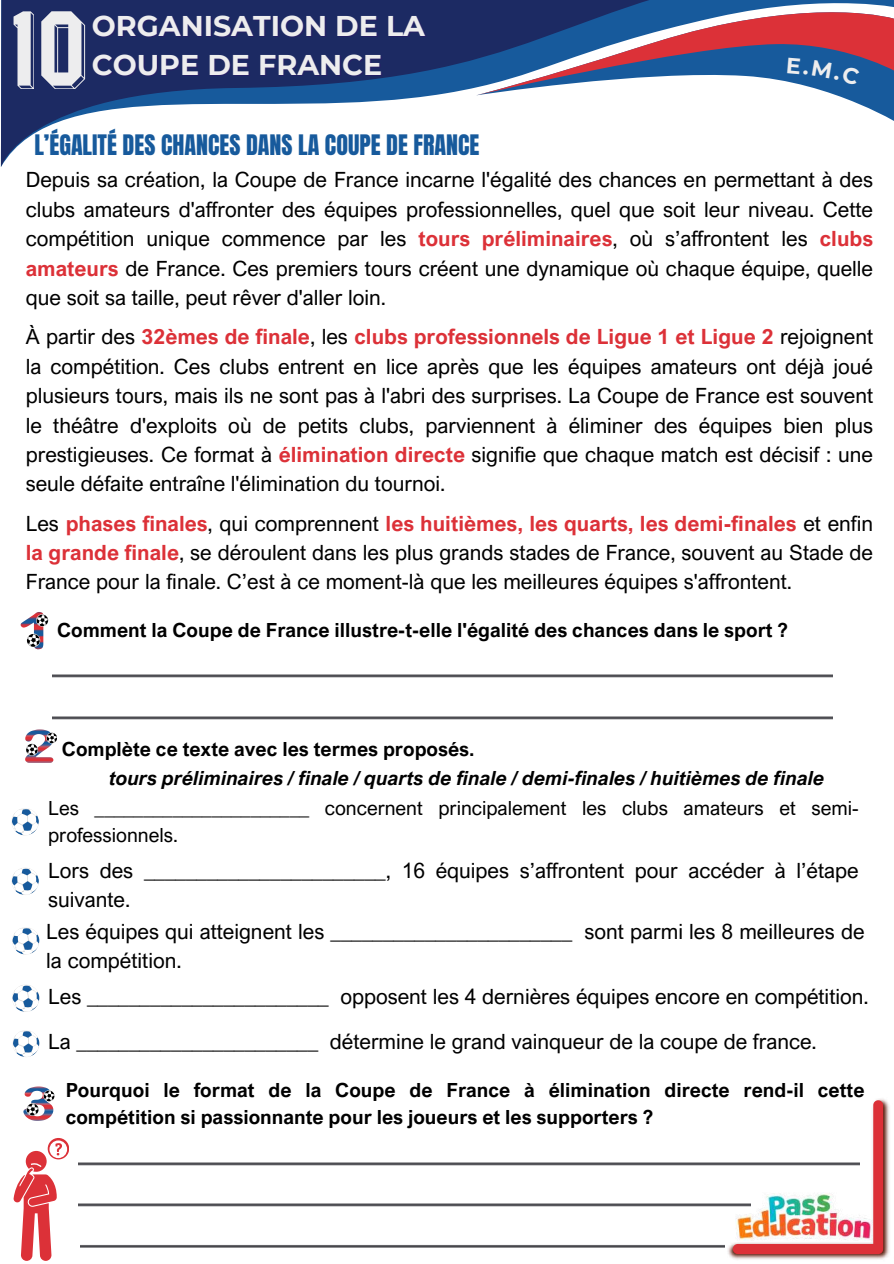
<style>
.page{position:relative;width:894px;height:1264px;background:#fff}
.page>*{position:absolute;margin:0;border:0;box-sizing:border-box;transform-origin:0 0}
.t1{font:700 28.5px/39.3px "Montserrat";color:#ededee}
.t2{font:24px "Anton";color:#175a9c}
.t3{font:21px/29.4px "Arial Nova";color:#000;text-align:justify}
.t4{font:700 19.5px/27px "Arial Nova";color:#000}
.t5{font:19.5px/27px "Arial Nova";color:#000}
.t6{font:italic 700 19.5px "Arial Nova";color:#000}
.s1{font-weight:700;color:#dc3138}
</style>
<div class="page">
<img style="left:724px;top:1099px;width:166px;height:161px">
<img style="left:732px;top:1100px;width:150px;height:153px">
<svg style="left:1px;top:0;width:475px;height:167px;fill:#1c2a63"></svg>
<svg style="left:476px;top:95px;width:417px;height:26px"></svg>
<svg style="left:21px;top:612px;width:27px;height:37px"></svg>
<svg style="left:14px;top:11px;width:20px;height:78px;background:#acb0c2"></svg>
<svg style="left:41px;top:11px;width:44px;height:78px;background:#a6aabe"></svg>
<img style="left:80px;top:1205px;width:644px;height:43px">
<svg style="left:14px;top:1138px;width:55px;height:122px"></svg>
<svg style="left:23px;top:1086px;width:31px;height:34px"></svg>
<img style="left:52px;top:675px;width:780px;height:45px">
<svg style="left:25px;top:729px;width:32px;height:33px"></svg>
<svg style="left:11px;top:808px;width:28px;height:28px"></svg>
<svg style="left:11px;top:868px;width:28px;height:27px"></svg>
<svg style="left:12px;top:927px;width:28px;height:28px"></svg>
<svg style="left:12px;top:985px;width:28px;height:27px"></svg>
<svg style="left:12px;top:1030px;width:28px;height:27px"></svg>
<img style="left:79px;top:1121px;width:780px;height:84px">
<svg style="left:476px;top:0;width:417px;height:95px"></svg>
<h1 class="t1" style="left:92px;top:6px;width:335px">ORGANISATION DE LA<br>COUPE DE FRANCE</h1>
<p class="t2" style="left:34px;top:128px;width:446px">L’ÉGALITÉ DES CHANCES DANS LA COUPE DE FRANCE</p>
<p class="t3" style="left:26px;top:165px;width:848px">Depuis sa création, la Coupe de France incarne l'égalité des chances en permettant à des clubs amateurs d'affronter des équipes professionnelles, quel que soit leur niveau. Cette compétition unique commence par les <span class="s1">tours préliminaires</span>, où s’affrontent les <span class="s1">clubs amateurs</span> de France. Ces premiers tours créent une dynamique où chaque équipe, quelle que soit sa taille, peut rêver d'aller loin.</p>
<p class="t3" style="left:26px;top:322px;width:848px">À partir des <span class="s1">32èmes de finale</span>, les <span class="s1">clubs professionnels de Ligue 1 et Ligue 2</span> rejoignent la compétition. Ces clubs entrent en lice après que les équipes amateurs ont déjà joué plusieurs tours, mais ils ne sont pas à l'abri des surprises. La Coupe de France est souvent le théâtre d'exploits où de petits clubs, parviennent à éliminer des équipes bien plus prestigieuses. Ce format à <span class="s1">élimination directe</span> signifie que chaque match est décisif : une seule défaite entraîne l'élimination du tournoi.</p>
<p class="t3" style="left:26px;top:508px;width:848px">Les <span class="s1">phases finales</span>, qui comprennent <span class="s1">les huitièmes, les quarts, les demi-finales</span> et enfin <span class="s1">la grande finale</span>, se déroulent dans les plus grands stades de France, souvent au Stade de France pour la finale. C’est à ce moment-là que les meilleures équipes s'affrontent.</p>
<p class="t4" style="left:57px;top:616px;width:732px">Comment la Coupe de France illustre-t-elle l'égalité des chances dans le sport ?</p>
<p class="t4" style="left:62px;top:734px;width:414px">Complète ce texte avec les termes proposés.</p>
<p class="t6" style="left:109px;top:766px;width:716px">tours préliminaires / finale / quarts de finale / demi-finales / huitièmes de finale</p>
<p class="t5" style="left:48px;top:794px;width:811px">Les ______________________ concernent principalement les clubs amateurs et semi&shy;professionnels.</p>
<p class="t3" style="left:48px;top:855px;width:811px;line-height:29px">Lors des _______________________, 16 équipes s’affrontent pour accéder à l’étape suivante.</p>
<p class="t3" style="left:46px;top:916px;width:819px;line-height:29px">Les équipes qui atteignent les _______________________ sont parmi les 8 meilleures de la compétition.</p>
<p class="t3" style="left:48px;top:981px;width:821px">Les _______________________ opposent les 4 dernières équipes encore en compétition.</p>
<p class="t3" style="left:48px;top:1026px;width:769px">La _______________________ détermine le grand vainqueur de la coupe de france.</p>
<p class="t4" style="left:66px;top:1076px;width:800px">Pourquoi le format de la Coupe de France à élimination directe rend-il cette compétition si passionnante pour les joueurs et les supporters ?</p>
</div>
